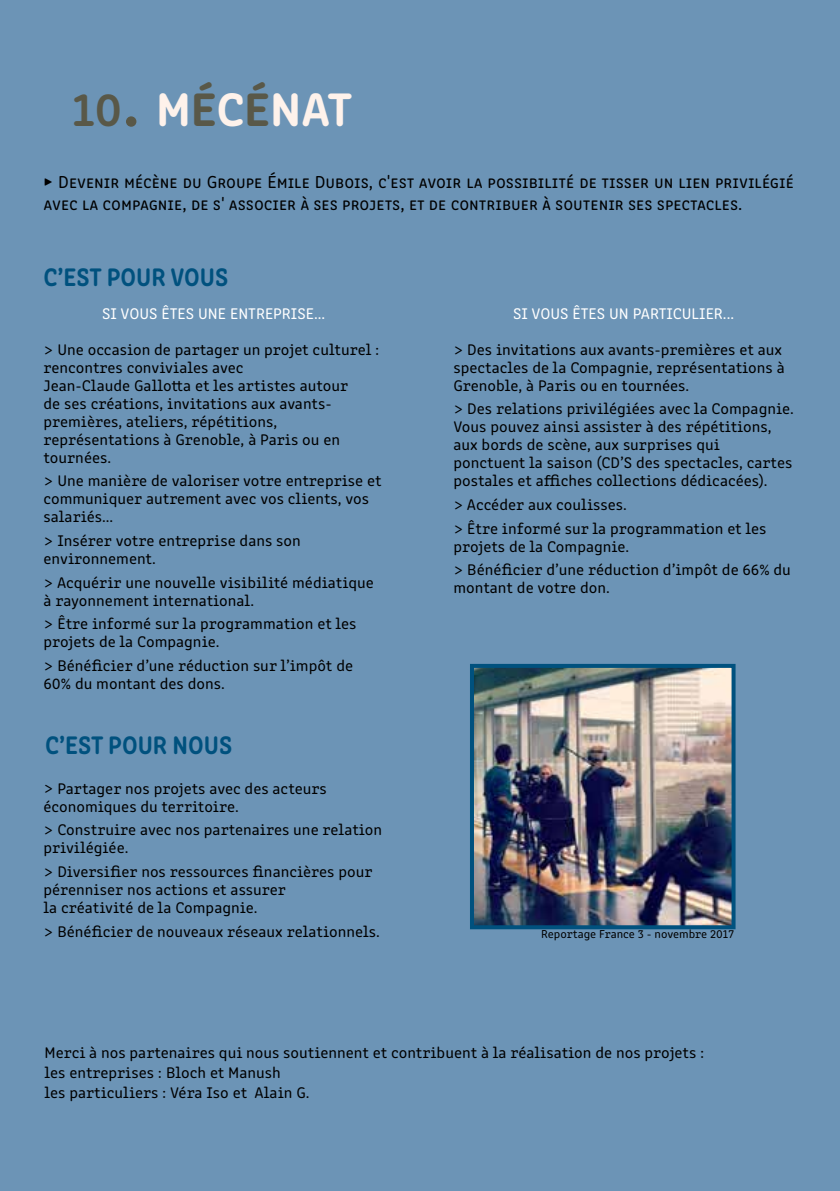
<style>
.page{position:relative;width:840px;height:1191px;background:#fff}
.page>*{position:absolute;margin:0;border:0;box-sizing:border-box;transform-origin:0 0}
.t1{font:700 48px "Clone Rounded";color:#fef2eb}
.t2{font:700 26px "Clone Rounded";color:#00517e;scale:.93 1}
.t3{font:18px/22px "Clone Rounded";color:#000}
.t4{font:16px/18px "Clone Rounded";color:#000}
.t5{font:16px "Clone Rounded";color:#fff}
.t6{font:12px "Clone Rounded";color:#000}
.s1{font-weight:600;color:#595848}
.s2{font-weight:600;font-size:71px;color:#595848}
.s3{color:#595848}
</style>
<div class="page">
<div style="left:0;top:0;width:827px;height:1191px;background:#6c94b6"></div>
<div style="left:822px;top:0;width:17px;height:1191px;background:#6c94b6"></div>
<img style="left:474px;top:669px;width:256px;height:255px">
<div style="left:469px;top:664px;width:266px;height:265px;border:4px solid #00517e"></div>
<h1 class="t1" style="left:72px;top:71px;width:282px"><span class="s1">10</span><span class="s2">.</span> M<span class="s3">É</span>C<span class="s3">É</span>NAT</h1>
<p class="t3" style="left:43px;top:170px;width:751px">▶ Devenir mécène du Groupe Émile Dubois, c'est avoir la possibilité de tisser un lien privilégié avec la compagnie, de s' associer à ses projets, et de contribuer à soutenir ses spectacles.</p>
<h2 class="t2" style="left:43px;top:256px;width:200px">C’EST POUR VOUS</h2>
<p class="t5" style="left:102px;top:301px;width:224px">SI VOUS ÊTES UNE ENTREPRISE...</p>
<p class="t4" style="left:43px;top:339px;width:337px">&gt; Une occasion de partager un projet culturel : rencontres conviviales avec<br>Jean-Claude Gallotta et les artistes autour<br>de ses créations, invitations aux avants&shy;premières, ateliers, répétitions, représentations à Grenoble, à Paris ou en tournées.</p>
<p class="t4" style="left:43px;top:471px;width:339px">&gt; Une manière de valoriser votre entreprise et communiquer autrement avec vos clients, vos salariés...</p>
<p class="t4" style="left:43px;top:530px;width:259px">&gt; Insérer votre entreprise dans son environnement.</p>
<p class="t4" style="left:43px;top:572px;width:332px">&gt; Acquérir une nouvelle visibilité médiatique à rayonnement international.</p>
<p class="t4" style="left:43px;top:614px;width:314px">&gt; Être informé sur la programmation et les projets de la Compagnie.</p>
<p class="t4" style="left:43px;top:655px;width:311px">&gt; Bénéficier d’une réduction sur l’impôt de<br>60% du montant des dons.</p>
<h2 class="t2" style="left:45px;top:724px;width:203px">C’EST POUR NOUS</h2>
<p class="t4" style="left:43px;top:778px;width:285px">&gt; Partager nos projets avec des acteurs économiques du territoire.</p>
<p class="t4" style="left:43px;top:819px;width:340px">&gt; Construire avec nos partenaires une relation privilégiée.</p>
<p class="t4" style="left:43px;top:861px;width:330px">&gt; Diversifier nos ressources financières pour pérenniser nos actions et assurer<br>la créativité de la Compagnie.</p>
<p class="t4" style="left:43px;top:921px;width:338px">&gt; Bénéficier de nouveaux réseaux relationnels.</p>
<p class="t5" style="left:513px;top:301px;width:222px">SI VOUS ÊTES UN PARTICULIER...</p>
<p class="t4" style="left:453px;top:339px;width:333px">&gt; Des invitations aux avants-premières et aux spectacles de la Compagnie, représentations à<br>Grenoble, à Paris ou en tournées.</p>
<p class="t4" style="left:453px;top:399px;width:342px">&gt; Des relations privilégiées avec la Compagnie.<br>Vous pouvez ainsi assister à des répétitions, aux bords de scène, aux surprises qui ponctuent la saison (CD’S des spectacles, cartes postales et affiches collections dédicacées).</p>
<p class="t4" style="left:453px;top:491px;width:314px;line-height:23.6px">&gt; Accéder aux coulisses.<br>&gt; Être informé sur la programmation et les</p>
<p class="t4" style="left:453px;top:533px;width:339px;line-height:23.6px">projets de la Compagnie.<br>&gt; Bénéficier d’une réduction d’impôt de 66% du</p>
<p class="t4" style="left:453px;top:578px;width:158px">montant de votre don.</p>
<p class="t6" style="left:540px;top:925px;width:194px">Reportage France 3 - novembre 2017</p>
<p class="t4" style="left:45px;top:1041px;width:661px;line-height:20px">Merci à nos partenaires qui nous soutiennent et contribuent à la réalisation de nos projets : les entreprises : Bloch et Manush<br>les particuliers : Véra Iso et Alain G.</p>
</div>
